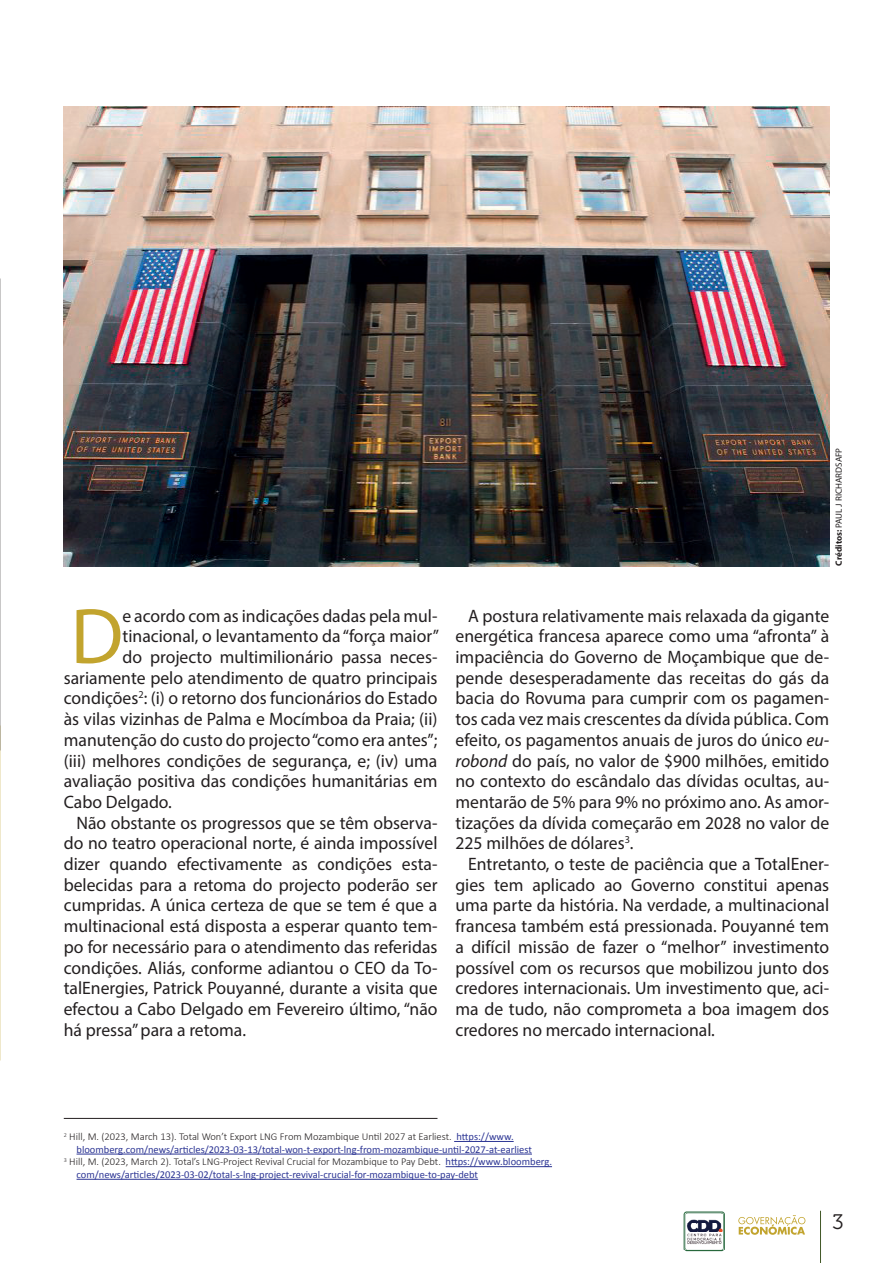
<style>
.page{position:relative;width:893px;height:1263px;background:#fff}
.page>*{position:absolute;margin:0;border:0;box-sizing:border-box;transform-origin:0 0}
.t1{font:79.35px "Myriad Pro";color:#c2a42e}
.t2{font:21px "Museo 300";color:#231f20}
.t3{font:18px/20.7px "Myriad Pro";color:#231f20;text-align:justify}
.t4{font:10.5px "Calibri";color:#2c3594}
.t5{font:300 10.5px "Calibri";color:#231f20}
.t6{font:9px "Myriad Pro";color:#231f20}
.s1{font-weight:700}
.s2{font-style:italic}
.s3{font-weight:400;color:#2c3594}
</style>
<div class="page">
<hr style="left:820px;top:1211px;width:1px;height:52px;background:#425827">
<img style="left:683px;top:1211px;width:42px;height:41px">
<svg style="left:738px;top:1215px;width:67px;height:20px"></svg>
<img style="left:64px;top:106px;width:766px;height:460px">
<hr style="left:454px;top:1141px;width:60px;height:1px;background:#2c3594">
<hr style="left:77px;top:1154px;width:455px;height:1px;background:#2c3594">
<hr style="left:446px;top:1166px;width:106px;height:1px;background:#2c3594">
<hr style="left:77px;top:1179px;width:401px;height:1px;background:#2c3594">
<hr style="left:64px;top:1118px;width:373px;height:1px;background:#231f20">
<p class="t6" style="left:833px;top:566px;width:119px;rotate:-90deg"><span class="s1">Créditos:</span> PAUL J RICHARDSAFP</p>
<h1 class="t1" style="left:70px;top:587px;width:54px">D</h1>
<p class="t3" style="left:123px;top:605px;width:316px">e acordo com as indicações dadas pela mul-</p>
<p class="t3" style="left:123px;top:626px;width:318px">tinacional, o levantamento da “força maior”</p>
<p class="t3" style="left:123px;top:646px;width:316px">do projecto multimilionário passa neces-</p>
<p class="t3" style="left:64px;top:667px;width:375px">sariamente pelo atendimento de quatro principais</p>
<p class="t3" style="left:64px;top:688px;width:375px">condições<sup>2</sup>: (i) o retorno dos funcionários do Estado</p>
<p class="t3" style="left:64px;top:708px;width:375px">às vilas vizinhas de Palma e Mocímboa da Praia; (ii)</p>
<p class="t3" style="left:64px;top:729px;width:375px">manutenção do custo do projecto “como era antes”;</p>
<p class="t3" style="left:64px;top:750px;width:375px">(iii) melhores condições de segurança, e; (iv) uma</p>
<p class="t3" style="left:64px;top:770px;width:375px">avaliação positiva das condições humanitárias em</p>
<p class="t3" style="left:64px;top:791px;width:110px">Cabo Delgado.</p>
<p class="t3" style="left:77px;top:812px;width:362px">Não obstante os progressos que se têm observa-</p>
<p class="t3" style="left:64px;top:833px;width:375px">do no teatro operacional norte, é ainda impossível</p>
<p class="t3" style="left:64px;top:853px;width:375px">dizer quando efectivamente as condições esta-</p>
<p class="t3" style="left:64px;top:874px;width:375px">belecidas para a retoma do projecto poderão ser</p>
<p class="t3" style="left:64px;top:895px;width:375px">cumpridas. A única certeza de que se tem é que a</p>
<p class="t3" style="left:64px;top:915px;width:375px">multinacional está disposta a esperar quanto tem-</p>
<p class="t3" style="left:64px;top:936px;width:375px">po for necessário para o atendimento das referidas</p>
<p class="t3" style="left:64px;top:957px;width:375px">condições. Aliás, conforme adiantou o CEO da To-</p>
<p class="t3" style="left:64px;top:977px;width:375px">talEnergies, Patrick Pouyanné, durante a visita que</p>
<p class="t3" style="left:64px;top:998px;width:375px">efectou a Cabo Delgado em Fevereiro último, “não</p>
<p class="t3" style="left:64px;top:1019px;width:184px">há pressa” para a retoma.</p>
<p class="t3" style="left:455px;top:605px;width:375px;text-indent:13px">A postura relativamente mais relaxada da gigante energética francesa aparece como uma “afronta” à impaciência do Governo de Moçambique que de&shy;pende desesperadamente das receitas do gás da bacia do Rovuma para cumprir com os pagamen&shy;tos cada vez mais crescentes da dívida pública. Com efeito, os pagamentos anuais de juros do único <span class="s2">eu&shy;robond</span> do país, no valor de $900 milhões, emitido no contexto do escândalo das dívidas ocultas, au&shy;mentarão de 5% para 9% no próximo ano. As amor&shy;tizações da dívida começarão em 2028 no valor de 225 milhões de dólares<sup>3</sup>.</p>
<p class="t3" style="left:455px;top:853px;width:375px;text-indent:13px">Entretanto, o teste de paciência que a TotalEner&shy;gies tem aplicado ao Governo constitui apenas uma parte da história. Na verdade, a multinacional francesa também está pressionada. Pouyanné tem a difícil missão de fazer o “melhor” investimento possível com os recursos que mobilizou junto dos credores internacionais. Um investimento que, aci&shy;ma de tudo, não comprometa a boa imagem dos credores no mercado internacional.</p>
<p class="t5" style="left:64px;top:1130px;width:451px"><sup>2</sup> Hill, M. (2023, March 13). Total Won’t Export LNG From Mozambique Until 2027 at Earliest. <span class="s3">https://www.</span></p>
<p class="t4" style="left:77px;top:1143px;width:457px">bloomberg.com/news/articles/2023-03-13/total-won-t-export-lng-from-mozambique-until-2027-at-earliest</p>
<p class="t5" style="left:64px;top:1155px;width:490px"><sup>3</sup> Hill, M. (2023, March 2). Total’s LNG-Project Revival Crucial for Mozambique to Pay Debt. <span class="s3">https://www.bloomberg.</span></p>
<p class="t4" style="left:77px;top:1168px;width:403px">com/news/articles/2023-03-02/total-s-lng-project-revival-crucial-for-mozambique-to-pay-debt</p>
<p class="t2" style="left:832px;top:1210px;width:13px">3</p>
</div>
